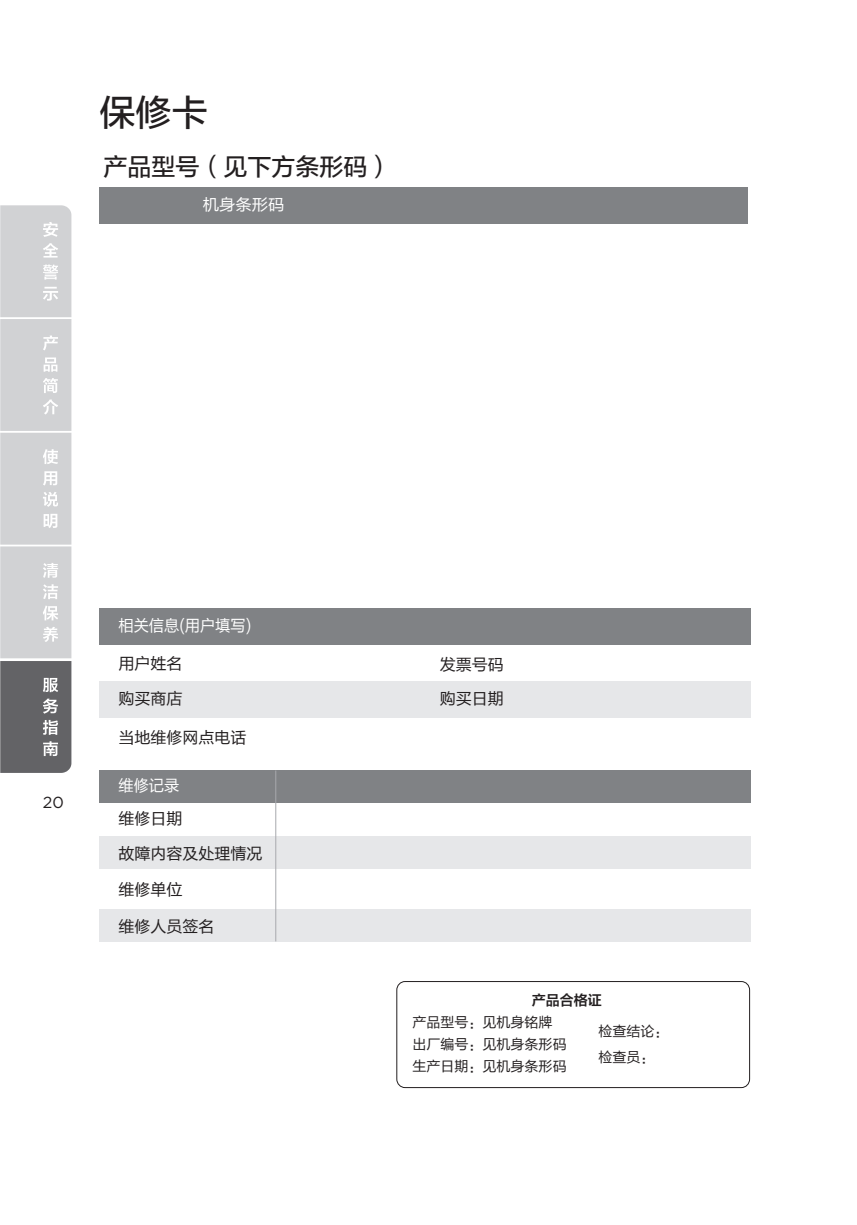
<style>
.page{position:relative;width:857px;height:1225px;background:#fff}
.page>*{position:absolute;margin:0;border:0;box-sizing:border-box;transform-origin:0 0}
.t1{font:36px "FZLTZHUNHK GBK1 0";color:#231f20}
.t2{font:24px "FZLTZHUNHK GBK1 0";color:#231f20}
.t3{font:16px "FZLTHK GBK1 0";color:#231f20}
.t4{font:16px "FZLTHK GBK1 0";color:#fff;scale:.95 1}
.t5{font:16px "FZLTHK GBK1 0";color:#fff}
.t6{font:16px "Gotham";color:#231f20}
.t7{font:14px/22px "FZLTHK GBK1 0";color:#231f20}
.t8{font:14px "FZLTZCHK GBK1 0";color:#231f20}
</style>
<div class="page">
<div style="left:396px;top:981px;width:353px;height:107px;border:1px solid #231f20;border-radius:8px"></div>
<div style="left:99px;top:187px;width:648px;height:36px;background:#808285"></div>
<div style="left:99px;top:608px;width:651px;height:36px;background:#808285"></div>
<div style="left:99px;top:681px;width:651px;height:36px;background:#e6e7e9"></div>
<div style="left:99px;top:770px;width:651px;height:33px;background:#808285"></div>
<div style="left:99px;top:836px;width:651px;height:33px;background:#e6e7e9"></div>
<div style="left:99px;top:908px;width:651px;height:33px;background:#e6e7e9"></div>
<hr style="left:275px;top:770px;width:1px;height:171px;background:#a8a9ad">
<svg style="left:0;top:205px;width:71px;height:568px;background:#c0c0c2"></svg>
<h1 class="t1" style="left:99px;top:93px;width:109px">保修卡</h1>
<h2 class="t2" style="left:103px;top:154px;width:290px">产品型号（见下方条形码）</h2>
<p class="t5" style="left:203px;top:196px;width:83px">机身条形码</p>
<p class="t6" style="left:43px;top:792px;width:23px">20</p>
<p class="t4" style="left:118px;top:616px;width:141px">相关信息(用户填写)</p>
<p class="t3" style="left:118px;top:654px;width:65px">用户姓名</p>
<p class="t3" style="left:439px;top:655px;width:65px">发票号码</p>
<p class="t3" style="left:118px;top:690px;width:65px">购买商店</p>
<p class="t3" style="left:439px;top:690px;width:65px">购买日期</p>
<p class="t3" style="left:118px;top:728px;width:129px">当地维修网点电话</p>
<p class="t4" style="left:118px;top:777px;width:65px">维修记录</p>
<p class="t3" style="left:118px;top:809px;width:65px">维修日期</p>
<p class="t3" style="left:118px;top:844px;width:146px">故障内容及处理情况</p>
<p class="t3" style="left:118px;top:880px;width:65px">维修单位</p>
<p class="t3" style="left:118px;top:917px;width:97px">维修人员签名</p>
<p class="t8" style="left:531px;top:992px;width:71px">产品合格证</p>
<p class="t7" style="left:598px;top:1018px;width:71px;line-height:26.4px">检查结论：检查员：</p>
<p class="t7" style="left:412px;top:1011px;width:156px">产品型号：见机身铭牌出厂编号：见机身条形码生产日期：见机身条形码</p>
</div>
